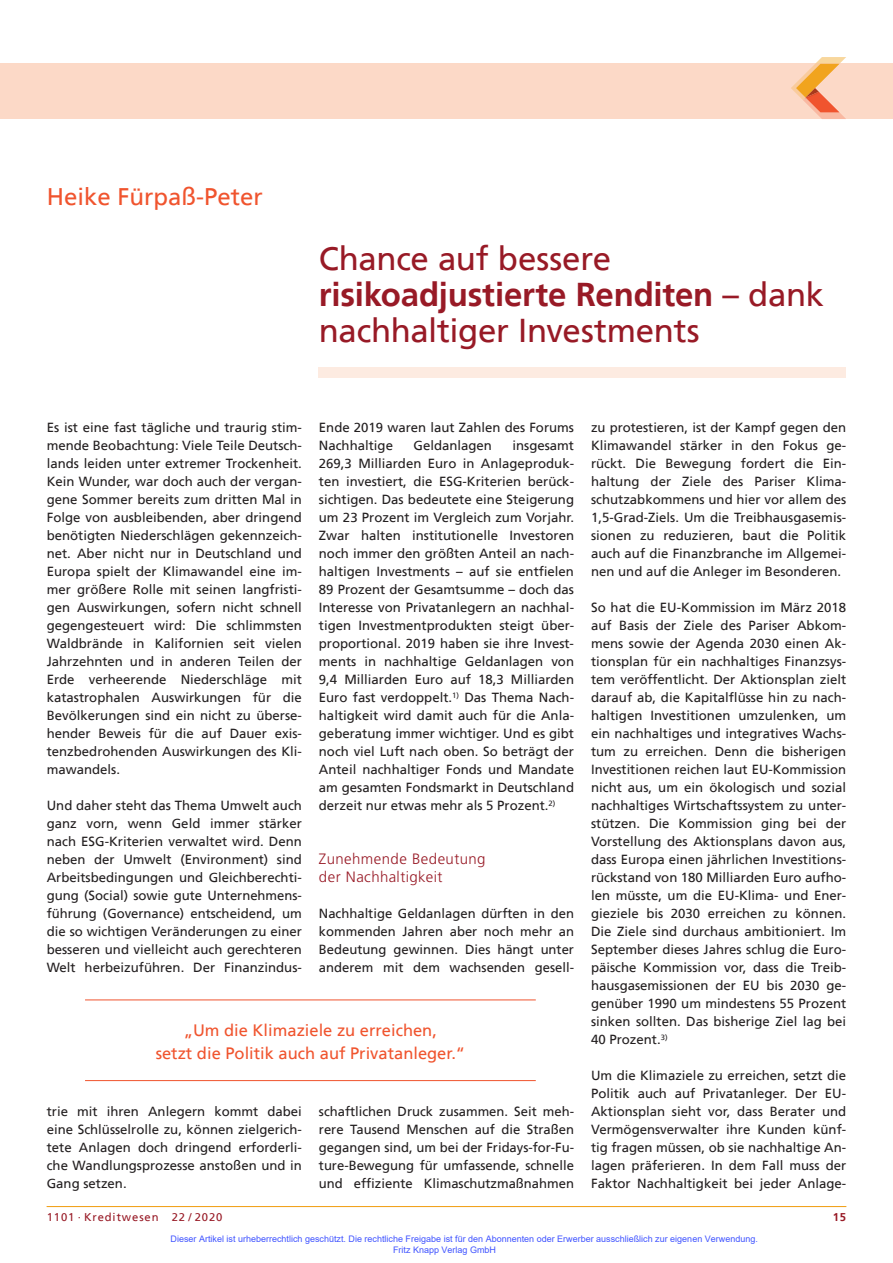
<style>
.page{position:relative;width:893px;height:1263px;background:#fff}
.page>*{position:absolute;margin:0;border:0;box-sizing:border-box;transform-origin:0 0}
.t1{font:33px/36px "Frutiger";letter-spacing:-.01em;color:#981a26}
.t2{font:24px "Frutiger";color:#f0542e}
.t3{font:16.5px/22.5px "Frutiger";color:#f0542e;text-align:center}
.t4{font:300 15px/18px "Frutiger";letter-spacing:.03em;color:#981a26}
.t5{font:13.2px/18px "Frutiger";color:#231f20;text-align:justify}
.t6{font:11.25px "Frutiger";letter-spacing:.08em;color:#981a26}
.t7{font:700 11.25px "Frutiger";color:#981a26}
.t8{font:9px/10.8px "Arial";color:#4054ff}
.s1{font-weight:700}
</style>
<div class="page">
<div style="left:319px;top:368px;width:527px;height:10px;background:#fdebe1"></div>
<hr style="left:47px;top:1206px;width:799px;height:1px;background:#f1a31e">
<div style="left:0;top:64px;width:893px;height:55px;background:#fcd9c7"></div>
<svg style="left:791px;top:57px;width:55px;height:62px"></svg>
<hr style="left:85px;top:999px;width:451px;height:1px;background:#f0542e">
<hr style="left:85px;top:1080px;width:451px;height:1px;background:#f0542e">
<h2 class="t2" style="left:47px;top:186px;width:218px">Heike Fürpaß-Peter</h2>
<h1 class="t1" style="left:319px;top:242px;width:507px">Chance auf bessere <span class="s1">risikoadjustierte Renditen</span> – dank nachhaltiger Investments</h1>
<p class="t5" style="left:47px;top:419px;width:257px">Es ist eine fast tägliche und traurig stim&shy;mende Beobachtung: Viele Teile Deutsch&shy;lands leiden unter extremer Trockenheit.<br>Kein Wunder, war doch auch der vergan&shy;gene Sommer bereits zum dritten Mal in Folge von ausbleibenden, aber dringend benötigten Niederschlägen gekennzeich&shy;net. Aber nicht nur in Deutschland und Europa spielt der Klimawandel eine im&shy;mer größere Rolle mit seinen langfristi&shy;gen Auswirkungen, sofern nicht schnell gegengesteuert wird: Die schlimmsten Waldbrände in Kalifornien seit vielen Jahrzehnten und in anderen Teilen der Erde verheerende Niederschläge mit katastrophalen Auswirkungen für die Bevölkerungen sind ein nicht zu überse&shy;hender Beweis für die auf Dauer exis&shy;tenzbedrohenden Auswirkungen des Kli&shy;mawandels.</p>
<p class="t5" style="left:47px;top:797px;width:257px">Und daher steht das Thema Umwelt auch ganz vorn, wenn Geld immer stärker nach ESG-Kriterien verwaltet wird. Denn neben der Umwelt (Environment) sind Arbeitsbedingungen und Gleichberechti&shy;gung (Social) sowie gute Unternehmens&shy;führung (Governance) entscheidend, um die so wichtigen Veränderungen zu einer besseren und vielleicht auch gerechteren Welt herbeizuführen. Der Finanzindus-</p>
<p class="t5" style="left:319px;top:419px;width:257px">Ende 2019 waren laut Zahlen des Forums<br>Nachhaltige</p>
<p class="t5" style="left:413px;top:437px;width:80px">Geldanlagen</p>
<p class="t5" style="left:319px;top:437px;width:257px;text-indent:194px">insgesamt 269,3 Milliarden Euro in Anlageproduk&shy;ten investiert, die ESG-Kriterien berück&shy;sichtigen. Das bedeutete eine Steigerung um 23 Prozent im Vergleich zum Vorjahr.<br>Zwar halten institutionelle Investoren noch immer den größten Anteil an nach&shy;haltigen Investments – auf sie entfielen 89 Prozent der Gesamtsumme – doch das Interesse von Privatanlegern an nachhal&shy;tigen Investmentprodukten steigt über&shy;proportional. 2019 haben sie ihre Invest&shy;ments in nachhaltige Geldanlagen von 9,4 Milliarden Euro auf 18,3 Milliarden Euro fast verdoppelt.<sup>1)</sup> Das Thema Nach&shy;haltigkeit wird damit auch für die Anla&shy;geberatung immer wichtiger. Und es gibt noch viel Luft nach oben. So beträgt der Anteil nachhaltiger Fonds und Mandate am gesamten Fondsmarkt in Deutschland derzeit nur etwas mehr als 5 Prozent.<sup>2)</sup></p>
<p class="t4" style="left:319px;top:850px;width:168px">Zunehmende Bedeutung der Nachhaltigkeit</p>
<p class="t5" style="left:319px;top:905px;width:257px">Nachhaltige Geldanlagen dürften in den kommenden Jahren aber noch mehr an Bedeutung gewinnen. Dies hängt unter anderem mit dem wachsenden gesell-</p>
<p class="t3" style="left:156px;top:1020px;width:311px">„Um die Klimaziele zu erreichen,<br>setzt die Politik auch auf Privatanleger.“</p>
<p class="t5" style="left:47px;top:1103px;width:257px">trie mit ihren Anlegern kommt dabei eine Schlüsselrolle zu, können zielgerich&shy;tete Anlagen doch dringend erforderli&shy;che Wandlungsprozesse anstoßen und in Gang setzen.</p>
<p class="t5" style="left:319px;top:1103px;width:257px">schaftlichen Druck zusammen. Seit meh&shy;rere Tausend Menschen auf die Straßen gegangen sind, um bei der Fridays-for-Fu&shy;ture-Bewegung für umfassende, schnelle und effiziente Klimaschutzmaßnahmen</p>
<p class="t5" style="left:591px;top:419px;width:257px">zu protestieren, ist der Kampf gegen den Klimawandel stärker in den Fokus ge&shy;rückt. Die Bewegung fordert die Ein&shy;haltung der Ziele des Pariser Klima&shy;schutzabkommens und hier vor allem des 1,5-Grad-Ziels. Um die Treibhausgasemis&shy;sionen zu reduzieren, baut die Politik auch auf die Finanzbranche im Allgemei&shy;nen und auf die Anleger im Besonderen.</p>
<p class="t5" style="left:591px;top:599px;width:257px">So hat die EU-Kommission im März 2018 auf Basis der Ziele des Pariser Abkom&shy;mens sowie der Agenda 2030 einen Ak&shy;tionsplan für ein nachhaltiges Finanzsys&shy;tem veröffentlicht. Der Aktionsplan zielt darauf ab, die Kapitalflüsse hin zu nach&shy;haltigen Investitionen umzulenken, um ein nachhaltiges und integratives Wachs&shy;tum zu erreichen. Denn die bisherigen Investitionen reichen laut EU-Kommission nicht aus, um ein ökologisch und sozial nachhaltiges Wirtschaftssystem zu unter&shy;stützen. Die Kommission ging bei der Vorstellung des Aktionsplans davon aus, dass Europa einen jährlichen Investitions&shy;rückstand von 180 Milliarden Euro aufho&shy;len müsste, um die EU-Klima- und Ener&shy;gieziele bis 2030 erreichen zu können.<br>Die Ziele sind durchaus ambitioniert. Im September dieses Jahres schlug die Euro&shy;päische Kommission vor, dass die Treib&shy;hausgasemissionen der EU bis 2030 ge&shy;genüber 1990 um mindestens 55 Prozent sinken sollten. Das bisherige Ziel lag bei 40 Prozent.<sup>3)</sup></p>
<p class="t5" style="left:591px;top:1067px;width:257px">Um die Klimaziele zu erreichen, setzt die Politik auch auf Privatanleger. Der EU-Aktionsplan sieht vor, dass Berater und Vermögensverwalter ihre Kunden künf&shy;tig fragen müssen, ob sie nachhaltige An&shy;lagen präferieren. In dem Fall muss der Faktor Nachhaltigkeit bei jeder Anlage-</p>
<p class="t6" style="left:47px;top:1211px;width:177px">1101 · Kreditwesen 22 / 2020</p>
<p class="t7" style="left:833px;top:1211px;width:15px">15</p>
<p class="t8" style="left:393px;top:1233px;width:366px;text-indent:-223px">Dieser Artikel ist urheberrechtlich geschützt. Die rechtliche Freigabe ist für den Abonnenten oder Erwerber ausschließlich zur eigenen Verwendung.<br>Fritz Knapp Verlag GmbH</p>
</div>
